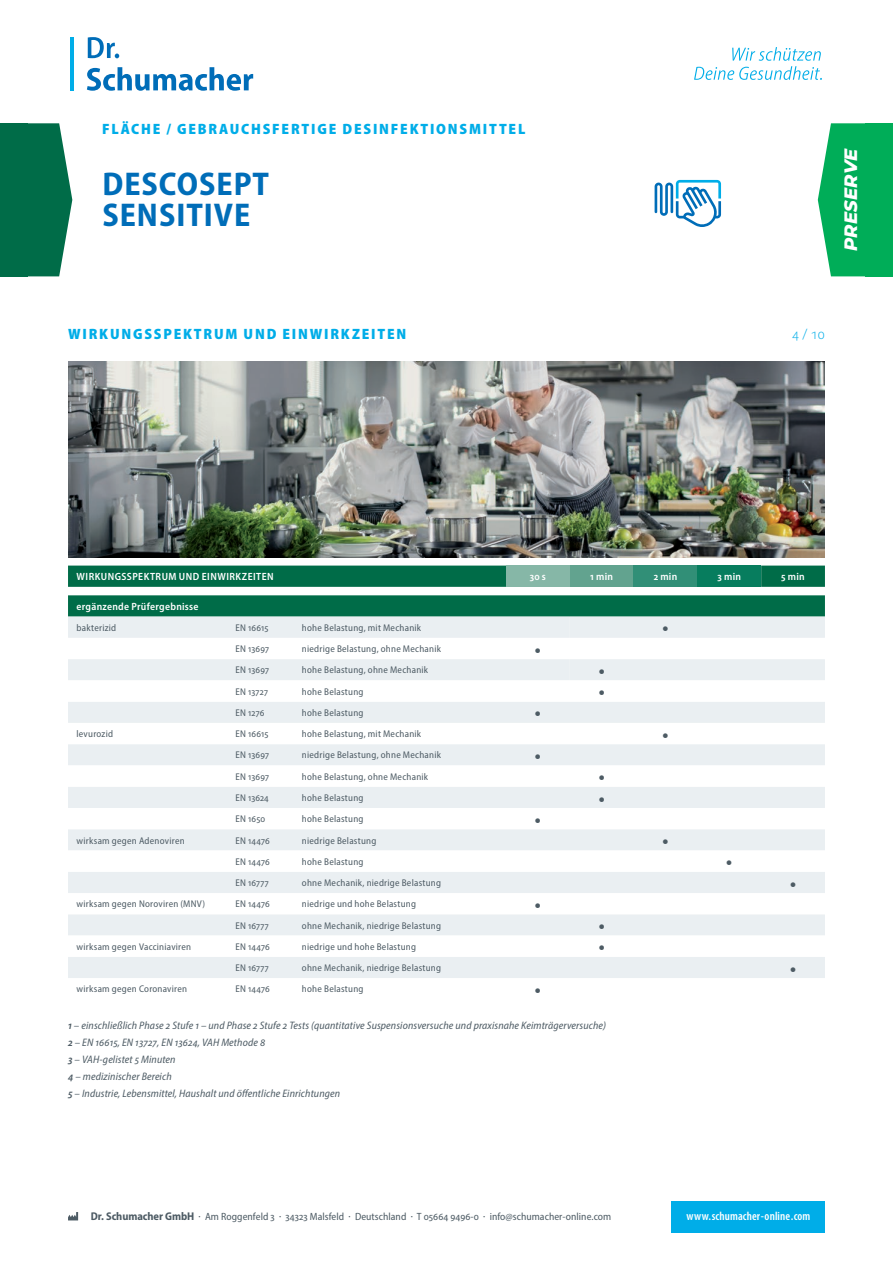
<style>
.page{position:relative;width:893px;height:1263px;background:#fff}
.page>*{position:absolute;margin:0;border:0;box-sizing:border-box;transform-origin:0 0}
.t1{font:700 semi-condensed 33px/30.8px "Myriad Pro";letter-spacing:.03em;color:#006db8}
.t2{font:italic 800 18px "Montserrat";color:#fff}
.t3{font:900 16.5px "Myriad Pro";color:#4d5b64}
.t4{font:900 semi-condensed 15px "Myriad Pro";letter-spacing:.12em;color:#00ade8}
.t5{font:300 semi-condensed 15px "Myriad Pro";color:#00ade8}
.t6{font:600 condensed 12px "Myriad Pro";letter-spacing:.01em;color:#fff}
.t7{font:italic semi-condensed 10.8px/17px "Myriad Pro";letter-spacing:.01em;color:#4d5b64}
.t8{font:semi-condensed 10.5px "Myriad Pro";letter-spacing:.005em;color:#4d5b64}
.t9{font:600 semi-condensed 10.5px "Myriad Pro";letter-spacing:.03em;color:#fff}
.t10{font:semi-condensed 9.75px "Myriad Pro";letter-spacing:.025em;color:#4d5b64}
.s1{font-weight:600}
.s2{font-weight:700;font-size:11.25px}
</style>
<div class="page">
<svg style="left:68px;top:566px;width:757px;height:72px;background:#6ba996"></svg>
<svg style="left:68px;top:659px;width:757px;height:319px;fill:#eaeff2"></svg>
<img style="left:68px;top:361px;width:757px;height:196px">
<hr style="left:70px;top:37px;width:4px;height:53px;background:#00ade8">
<svg style="left:87px;top:67px;width:166px;height:24px"></svg>
<svg style="left:88px;top:37px;width:31px;height:21px"></svg>
<svg style="left:694px;top:47px;width:128px;height:33px"></svg>
<svg style="left:28px;top:123px;width:44px;height:153px;background:#248162"></svg>
<div style="left:865px;top:123px;width:28px;height:153px;background:#00ad58"></div>
<svg style="left:818px;top:123px;width:47px;height:153px;background:#23b86e"></svg>
<div style="left:0;top:123px;width:28px;height:153px;background:#006c48"></div>
<svg style="left:655px;top:180px;width:66px;height:47px"></svg>
<div style="left:672px;top:1201px;width:153px;height:32px;background:#00ade8"></div>
<svg style="left:68px;top:1212px;width:10px;height:8px"></svg>
<h3 class="t4" style="left:102px;top:119px;width:425px">FLÄCHE / GEBRAUCHSFERTIGE DESINFEKTIONSMITTEL</h3>
<h1 class="t1" style="left:102px;top:168px;width:168px">DESCOSEPT<br>SENSITIVE</h1>
<h3 class="t4" style="left:68px;top:324px;width:340px">WIRKUNGSSPEKTRUM UND EINWIRKZEITEN</h3>
<h2 class="t2" style="left:838px;top:251px;width:105px;rotate:-90deg">PRESERVE</h2>
<h3 class="t5" style="left:792px;top:325px;width:34px">4 / 10</h3>
<p class="t9" style="left:77px;top:570px;width:199px">WIRKUNGSSPEKTRUM UND EINWIRKZEITEN</p>
<p class="t9" style="left:530px;top:570px;width:18px">30 s</p>
<p class="t9" style="left:590px;top:570px;width:24px">1 min</p>
<p class="t9" style="left:654px;top:570px;width:25px">2 min</p>
<p class="t9" style="left:717px;top:570px;width:25px">3 min</p>
<p class="t9" style="left:781px;top:570px;width:25px">5 min</p>
<p class="t9" style="left:77px;top:600px;width:124px">ergänzende Prüfergebnisse</p>
<p class="t10" style="left:77px;top:622px;width:41px">bakterizid</p>
<p class="t10" style="left:236px;top:622px;width:34px">EN 16615</p>
<p class="t10" style="left:302px;top:622px;width:121px">hohe Belastung, mit Mechanik</p>
<h3 class="t3" style="left:662px;top:617px;width:7px">•</h3>
<p class="t10" style="left:236px;top:643px;width:35px">EN 13697</p>
<p class="t10" style="left:302px;top:643px;width:141px">niedrige Belastung, ohne Mechanik</p>
<h3 class="t3" style="left:535px;top:638px;width:7px">•</h3>
<p class="t10" style="left:236px;top:664px;width:35px">EN 13697</p>
<p class="t10" style="left:302px;top:664px;width:128px">hohe Belastung, ohne Mechanik</p>
<h3 class="t3" style="left:599px;top:659px;width:7px">•</h3>
<p class="t10" style="left:236px;top:685px;width:34px">EN 13727</p>
<p class="t10" style="left:302px;top:685px;width:63px">hohe Belastung</p>
<h3 class="t3" style="left:599px;top:681px;width:7px">•</h3>
<p class="t10" style="left:236px;top:707px;width:30px">EN 1276</p>
<p class="t10" style="left:302px;top:707px;width:63px">hohe Belastung</p>
<h3 class="t3" style="left:535px;top:702px;width:7px">•</h3>
<p class="t10" style="left:77px;top:728px;width:38px">levurozid</p>
<p class="t10" style="left:236px;top:728px;width:34px">EN 16615</p>
<p class="t10" style="left:302px;top:728px;width:121px">hohe Belastung, mit Mechanik</p>
<h3 class="t3" style="left:662px;top:723px;width:7px">•</h3>
<p class="t10" style="left:236px;top:749px;width:35px">EN 13697</p>
<p class="t10" style="left:302px;top:749px;width:141px">niedrige Belastung, ohne Mechanik</p>
<h3 class="t3" style="left:535px;top:744px;width:7px">•</h3>
<p class="t10" style="left:236px;top:770px;width:35px">EN 13697</p>
<p class="t10" style="left:302px;top:770px;width:128px">hohe Belastung, ohne Mechanik</p>
<h3 class="t3" style="left:599px;top:766px;width:7px">•</h3>
<p class="t10" style="left:236px;top:792px;width:35px">EN 13624</p>
<p class="t10" style="left:302px;top:792px;width:63px">hohe Belastung</p>
<h3 class="t3" style="left:599px;top:787px;width:7px">•</h3>
<p class="t10" style="left:236px;top:813px;width:31px">EN 1650</p>
<p class="t10" style="left:302px;top:813px;width:63px">hohe Belastung</p>
<h3 class="t3" style="left:535px;top:808px;width:7px">•</h3>
<p class="t10" style="left:77px;top:834px;width:110px">wirksam gegen Adenoviren</p>
<p class="t10" style="left:236px;top:834px;width:36px">EN 14476</p>
<p class="t10" style="left:302px;top:834px;width:76px">niedrige Belastung</p>
<h3 class="t3" style="left:662px;top:829px;width:7px">•</h3>
<p class="t10" style="left:236px;top:855px;width:36px">EN 14476</p>
<p class="t10" style="left:302px;top:855px;width:63px">hohe Belastung</p>
<h3 class="t3" style="left:726px;top:851px;width:7px">•</h3>
<p class="t10" style="left:236px;top:877px;width:35px">EN 16777</p>
<p class="t10" style="left:302px;top:877px;width:141px">ohne Mechanik, niedrige Belastung</p>
<h3 class="t3" style="left:790px;top:872px;width:7px">•</h3>
<p class="t10" style="left:77px;top:898px;width:130px">wirksam gegen Noroviren (MNV)</p>
<p class="t10" style="left:236px;top:898px;width:36px">EN 14476</p>
<p class="t10" style="left:302px;top:898px;width:116px">niedrige und hohe Belastung</p>
<h3 class="t3" style="left:535px;top:893px;width:7px">•</h3>
<p class="t10" style="left:236px;top:919px;width:35px">EN 16777</p>
<p class="t10" style="left:302px;top:919px;width:141px">ohne Mechanik, niedrige Belastung</p>
<h3 class="t3" style="left:599px;top:914px;width:7px">•</h3>
<p class="t10" style="left:77px;top:940px;width:116px">wirksam gegen Vacciniaviren</p>
<p class="t10" style="left:236px;top:940px;width:36px">EN 14476</p>
<p class="t10" style="left:302px;top:940px;width:116px">niedrige und hohe Belastung</p>
<h3 class="t3" style="left:599px;top:936px;width:7px">•</h3>
<p class="t10" style="left:236px;top:962px;width:35px">EN 16777</p>
<p class="t10" style="left:302px;top:962px;width:141px">ohne Mechanik, niedrige Belastung</p>
<h3 class="t3" style="left:790px;top:957px;width:7px">•</h3>
<p class="t10" style="left:77px;top:983px;width:112px">wirksam gegen Coronaviren</p>
<p class="t10" style="left:236px;top:983px;width:36px">EN 14476</p>
<p class="t10" style="left:302px;top:983px;width:63px">hohe Belastung</p>
<h3 class="t3" style="left:535px;top:978px;width:7px">•</h3>
<p class="t7" style="left:68px;top:1016px;width:540px"><span class="s1">1</span> – einschließlich Phase 2 Stufe 1 – und Phase 2 Stufe 2 Tests (quantitative Suspensionsversuche und praxisnahe Keimträgerversuche)<br><span class="s1">2</span> – EN 16615, EN 13727, EN 13624, VAH Methode 8<br><span class="s1">3</span> – VAH-gelistet 5 Minuten<br><span class="s1">4</span> – medizinischer Bereich<br><span class="s1">5</span> – Industrie, Lebensmittel, Haushalt und öffentliche Einrichtungen</p>
<p class="t8" style="left:91px;top:1210px;width:522px"><span class="s2">Dr. Schumacher GmbH</span> · Am Roggenfeld 3 · 34323 Malsfeld · Deutschland · T 05664 9496-0 · info@schumacher-online.com</p>
<p class="t6" style="left:686px;top:1209px;width:125px">www.schumacher-online.com</p>
</div>
